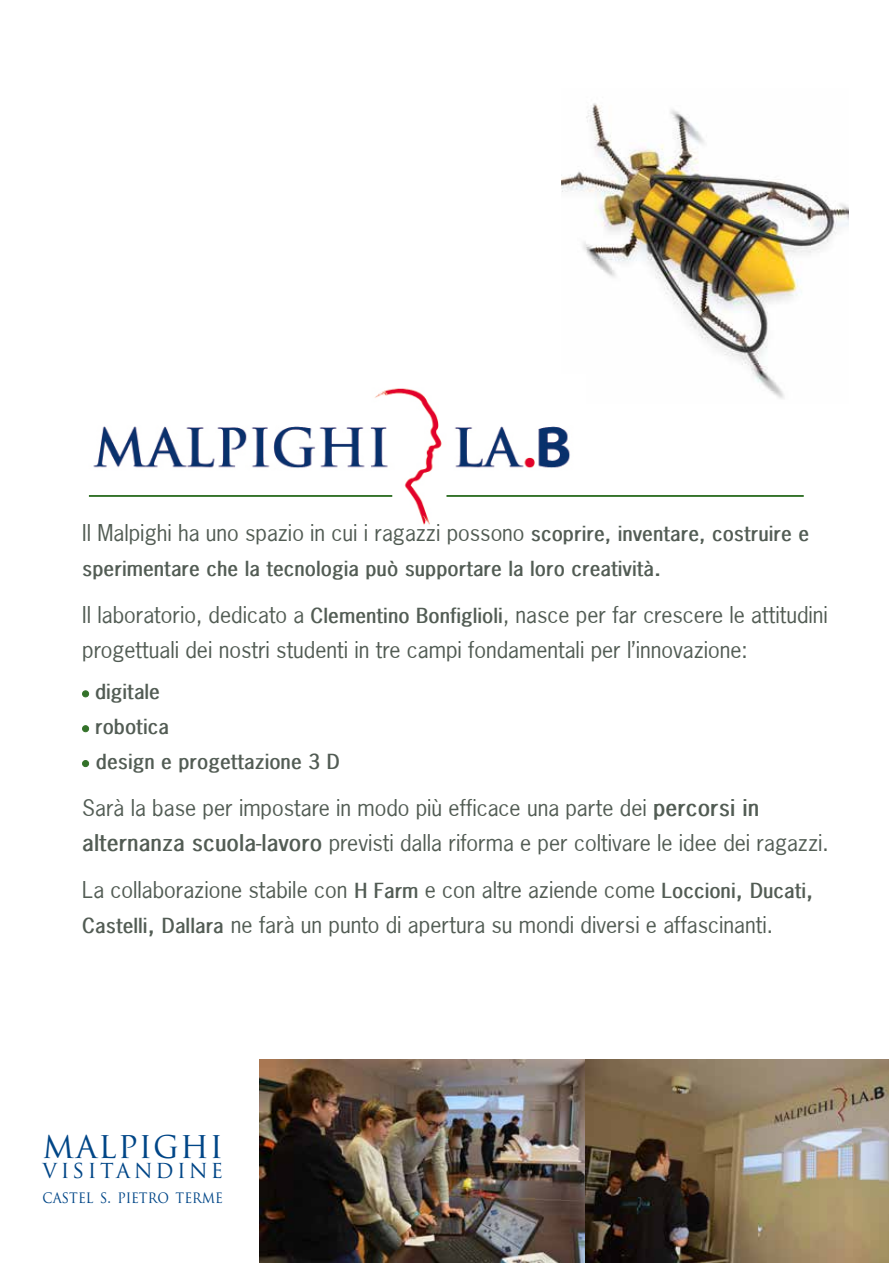
<style>
.page{position:relative;width:893px;height:1263px;background:#fff}
.page>*{position:absolute;margin:0;border:0;box-sizing:border-box;transform-origin:0 0}
.t1{font:35.85px "Trajan";letter-spacing:.04em;color:#004687;scale:.95 1}
.t2{font:23.7px "Trajan";letter-spacing:.14em;color:#004687;scale:.95 1}
.t3{font:21.75px/34.8px "News Gothic";color:#525c54}
.t4{font:700 19.5px/34.8px "News Gothic";color:#525c54}
.t5{font:16.5px "Trajan";color:#004687;scale:.87 1}
.s1{font-weight:700;font-size:19.5px}
.s2{font-size:21.75px}
.s3{font-weight:700}
</style>
<div class="page">
<img style="left:562px;top:103px;width:287px;height:296px">
<img style="left:88px;top:374px;width:497px;height:151px">
<hr style="left:446px;top:495px;width:358px;height:2px;background:#337229">
<hr style="left:89px;top:495px;width:303px;height:2px;background:#337229">
<svg style="left:83px;top:691px;width:6px;height:6px"></svg>
<div style="left:82px;top:691px;width:7px;height:6px;border:1px solid #337229;border-radius:50%"></div>
<svg style="left:83px;top:726px;width:6px;height:6px"></svg>
<div style="left:82px;top:725px;width:7px;height:7px;border:1px solid #337229;border-radius:50%"></div>
<div style="left:83px;top:760px;width:6px;height:7px;background:#337229;border-radius:50%"></div>
<div style="left:82px;top:760px;width:7px;height:7px;border:1px solid #337229;border-radius:50%"></div>
<img style="left:259px;top:1059px;width:630px;height:204px">
<p class="t3" style="left:82px;top:515px;width:728px">Il Malpighi ha uno spazio in cui i ragazzi possono <span class="s1">scoprire, inventare, costruire e</span></p>
<p class="t4" style="left:82px;top:551px;width:580px">sperimentare che la tecnologia può supportare la loro creatività<span class="s2">.</span></p>
<p class="t3" style="left:82px;top:597px;width:747px">Il laboratorio, dedicato a <span class="s1">Clementino Bonfiglioli</span>, nasce per far crescere le attitudini progettuali dei nostri studenti in tre campi fondamentali per l’innovazione:</p>
<p class="t4" style="left:95px;top:674px;width:246px">digitale<br>robotica<br>design e progettazione 3 D</p>
<p class="t3" style="left:82px;top:790px;width:748px">Sarà la base per impostare in modo più efficace una parte dei <span class="s3">percorsi in alternanza scuola-lavoro</span> previsti dalla riforma e per coltivare le idee dei ragazzi.</p>
<p class="t3" style="left:82px;top:872px;width:732px">La collaborazione stabile con <span class="s1">H Farm</span> e con altre aziende come <span class="s1">Loccioni</span><span class="s3">,</span> <span class="s1">Ducati</span><span class="s3">,<br></span><span class="s1">Castelli</span><span class="s3">,</span> <span class="s1">Dallara</span> ne farà un punto di apertura su mondi diversi e affascinanti.</p>
<h1 class="t1" style="left:43px;top:1122px;width:192px">MALPIGHI</h1>
<p class="t2" style="left:43px;top:1154px;width:192px">VISITANDINE</p>
<p class="t5" style="left:43px;top:1186px;width:209px">CASTEL S. PIETRO TERME</p>
</div>
